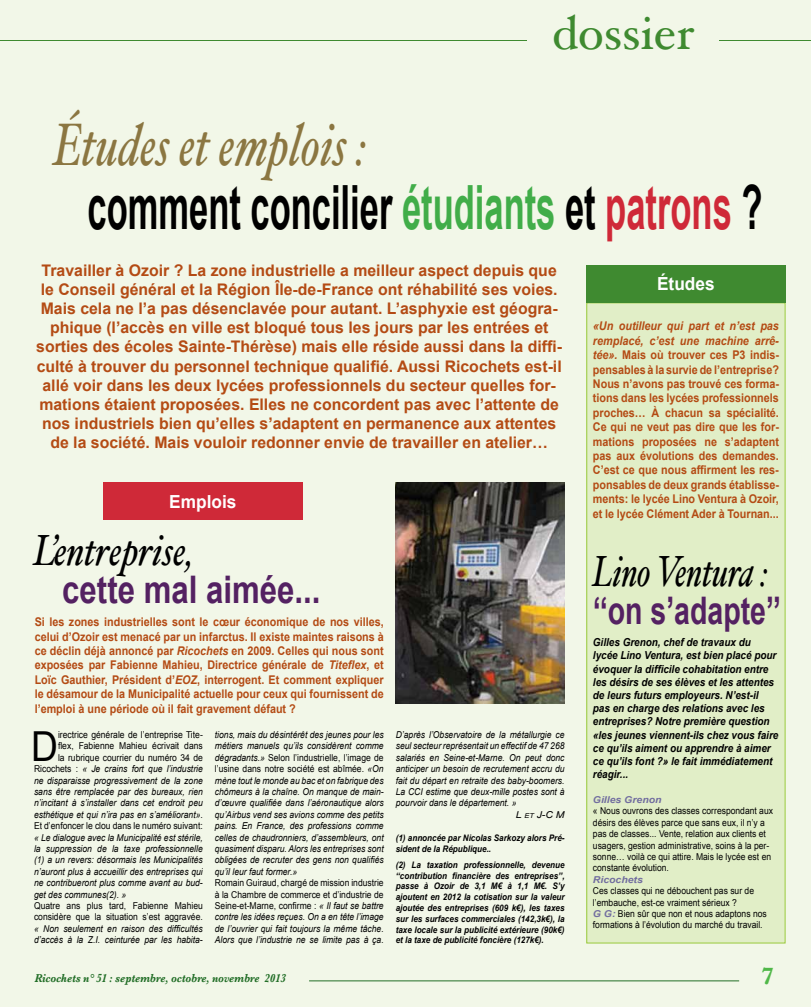
<style>
.page{position:relative;width:811px;height:1007px;background:#fff}
.page>*{position:absolute;margin:0;border:0;box-sizing:border-box;transform-origin:0 0}
.t1{font:700 61px "Arial";color:#000;scale:.57 1}
.t2{font:italic 60px "Hoefler Text";color:#8b7641;scale:.76 1}
.t3{font:48px "Hoefler Text";color:#3f8a30}
.t4{font:italic 43.6px "Hoefler Text";color:#000;scale:.83 1}
.t5{font:italic 43.6px "Hoefler Text";color:#000;scale:.74 1}
.t6{font:41.4px "Arial";color:#000;scale:.9 1}
.t7{font:700 38px "Arial";color:#542162;scale:.82 1}
.t8{font:700 38px "Arial";color:#542162;scale:.75 1}
.t9{font:700 24px "Baskerville";color:#50b848}
.t10{font:700 18px "Arial";color:#fff;scale:.96 1}
.t11{font:700 16px/19.2px "Arial";color:#b44b14;text-align:center}
.t12{font:700 12px/14.4px "Arial";color:#b44b14;text-align:justify;scale:.9 1}
.t13{font:italic 700 12px "Baskerville";color:#226e27;scale:.85 1}
.t14{font:italic 700 11px/13.2px "Arial";color:#000;scale:.9 1}
.t15{font:italic 9.5px/11.4px "Arial";color:#000;text-align:justify;scale:.9 1}
.t16{font:9.5px/11.4px "Arial";color:#000;scale:.9 1}
.t17{font:italic 700 9.5px "Arial";color:#716d9f;scale:1.1 1}
.t18{font:italic 9.5px "Arial";color:#000;scale:1.1 1}
.t19{font:italic 700 9px/10.8px "Arial";color:#000;scale:.9 1}
.s1{color:#41ad49}
.s2{color:#cf2938}
.s3{font-style:italic}
.s4{font-style:normal}
.s5{font-size:6.7px}
.s6{font-weight:700;font-style:italic;color:#716d9f}
</style>
<div class="page">
<div style="left:0;top:0;width:811px;height:1006px;background:#f2f7e8"></div>
<hr style="left:0;top:40px;width:811px;height:1px;background:#3f8a30">
<div style="left:527px;top:0;width:192px;height:49px;background:#f2f7e8"></div>
<hr style="left:309px;top:980px;width:430px;height:1px;background:#226e27">
<div style="left:587px;top:303px;width:198px;height:639px;background:#e1eec7"></div>
<div style="left:586px;top:302px;width:199px;height:641px;border:1px solid #9aca3c"></div>
<div style="left:586px;top:265px;width:199px;height:37px;background:#3f8a30"></div>
<img style="left:395px;top:483px;width:169px;height:220px">
<div style="left:103px;top:482px;width:199px;height:37px;background:#cf2938"></div>
<h3 class="t3" style="left:552px;top:4px;width:144px">dossier</h3>
<h2 class="t2" style="left:53px;top:109px;width:414px">Études et emplois :</h2>
<h1 class="t1" style="left:87px;top:167px;width:1185px">comment concilier <span class="s1">étudiants</span> et <span class="s2">patrons</span> ?</h1>
<p class="t11" style="left:36px;top:261px;width:527px">Travailler à Ozoir ? La zone industrielle a meilleur aspect depuis que le Conseil général et la Région Île-de-France ont réhabilité ses voies.<br>Mais cela ne l’a pas désenclavée pour autant. L’asphyxie est géogra&shy;phique (l’accès en ville est bloqué tous les jours par les entrées et sorties des écoles Sainte-Thérèse) mais elle réside aussi dans la diffi&shy;culté à trouver du personnel technique qualifié. Aussi Ricochets est-il allé voir dans les deux lycées professionnels du secteur quelles for&shy;mations étaient proposées. Elles ne concordent pas avec l’attente de nos industriels bien qu’elles s’adaptent en permanence aux attentes de la société. Mais vouloir redonner envie de travailler en atelier…</p>
<h3 class="t10" style="left:169px;top:489px;width:72px">Emplois</h3>
<h3 class="t4" style="left:34px;top:524px;width:194px">L’entreprise,</h3>
<h3 class="t7" style="left:62px;top:564px;width:316px">cette mal aimée...</h3>
<p class="t12" style="left:35px;top:615px;width:389px">Si les zones industrielles sont le cœur économique de nos villes, celui d’Ozoir est menacé par un infarctus. Il existe maintes raisons à ce déclin déjà annoncé par <span class="s3">Ricochets</span> en 2009. Celles qui nous sont exposées par Fabienne Mahieu, Directrice générale de <span class="s3">Titeflex</span>, et Loïc Gauthier, Président d’<span class="s3">EOZ</span>, interrogent. Et comment expliquer le désamour de la Municipalité actuelle pour ceux qui fournissent de l’emploi à une période où il fait gravement défaut ?</p>
<p class="t15" style="left:34px;top:728px;width:189px;text-align:right"><span class="s4">irectrice générale de l’entreprise Tite-<br>flex, Fabienne Mahieu écrivait dans<br>la rubrique courrier du numéro 34 de Ricochets :</span> « Je crains fort que l’industrie ne disparaisse progressivement de la zone sans être remplacée par des bureaux, rien n’incitant à s’installer dans cet endroit peu esthétique et qui n’ira pas en s’améliorant»<span class="s4">.<br>Et d’enfoncer le clou dans le numéro suivant:</span></p>
<p class="t15" style="left:34px;top:831px;width:189px">« Le dialogue avec la Municipalité est stérile, la suppression de la taxe professionnelle (1) a un revers: désormais les Municipalités n’auront plus à accueillir des entreprises qui ne contribueront plus comme avant au bud&shy;get des communes(2). »</p>
<p class="t16" style="left:34px;top:899px;width:189px">Quatre ans plus tard, Fabienne Mahieu considère que la situation s’est aggravée.</p>
<p class="t15" style="left:34px;top:922px;width:189px">« Non seulement en raison des difficultés d’accès à la Z.I. ceinturée par les habita-</p>
<h3 class="t6" style="left:31px;top:719px;width:31px">D</h3>
<p class="t15" style="left:215px;top:728px;width:189px">tions, mais du désintérêt des jeunes pour les métiers manuels qu’ils considèrent comme dégradants.» <span class="s4">Selon l’industrielle, l’image de l’usine dans notre société est abîmée.</span> «On mène tout le monde au bac et on fabrique des chômeurs à la chaîne. On manque de main&shy;d’œuvre qualifiée dans l’aéronautique alors qu’Airbus vend ses avions comme des petits pains. En France, des professions comme celles de chaudronniers, d’assembleurs, ont quasiment disparu. Alors les entreprises sont obligées de recruter des gens non qualifiés qu’il leur faut former.»</p>
<p class="t15" style="left:215px;top:877px;width:189px"><span class="s4">Romain Guiraud, chargé de mission industrie à la Chambre de commerce et d’industrie de Seine-et-Marne, confirme :</span> « Il faut se battre contre les idées reçues. On a en tête l’image de l’ouvrier qui fait toujours la même tâche.<br>Alors que l’industrie ne se limite pas à ça.</p>
<p class="t15" style="left:396px;top:728px;width:189px">D’après l’Observatoire de la métallurgie ce</p>
<p class="t15" style="left:396px;top:740px;width:189px">seul secteur représentait un effectif de 47 268</p>
<p class="t15" style="left:396px;top:751px;width:189px">salariés en Seine-et-Marne. On peut donc</p>
<p class="t15" style="left:396px;top:763px;width:189px">anticiper un besoin de recrutement accru du</p>
<p class="t15" style="left:396px;top:774px;width:189px">fait du départ en retraite des baby-boomers.</p>
<p class="t15" style="left:396px;top:785px;width:189px">La CCI estime que deux-mille postes sont à</p>
<p class="t15" style="left:396px;top:797px;width:136px">pourvoir dans le département. »</p>
<p class="t18" style="left:516px;top:808px;width:46px">L <span class="s5">et</span> J-C M</p>
<p class="t19" style="left:396px;top:832px;width:189px">(1) annoncée par Nicolas Sarkozy alors Pré&shy;sident de la République..</p>
<p class="t19" style="left:396px;top:859px;width:189px;text-align:justify">(2) La taxation professionnelle, devenue ‘‘contribution financière des entreprises’’, passe à Ozoir de 3,1 M€ à 1,1 M€. S’y ajoutent en 2012 la cotisation sur la valeur ajoutée des entreprises (609 k€), les taxes sur les surfaces commerciales (142,3k€), la taxe locale sur la publicité extérieure (90k€) et la taxe de publicité foncière (127k€).</p>
<h3 class="t10" style="left:657px;top:272px;width:62px">Études</h3>
<p class="t12" style="left:593px;top:319px;width:208px"><span class="s3">«Un outilleur qui part et n’est pas remplacé, c’est une machine arrê&shy;tée».</span> Mais où trouver ces P3 indis&shy;pensables à la survie de l’entreprise?<br>Nous n’avons pas trouvé ces forma&shy;tions dans les lycées professionnels proches… À chacun sa spécialité.<br>Ce qui ne veut pas dire que les for&shy;mations proposées ne s’adaptent pas aux évolutions des demandes.<br>C’est ce que nous affirment les res&shy;ponsables de deux grands établisse&shy;ments: le lycée Lino Ventura à Ozoir, et le lycée Clément Ader à Tournan...</p>
<h3 class="t5" style="left:593px;top:545px;width:238px">Lino Ventura :</h3>
<h3 class="t8" style="left:593px;top:585px;width:252px">‘‘on s’adapte’’</h3>
<p class="t14" style="left:593px;top:636px;width:208px">Gilles Grenon, chef de travaux du<br>lycée Lino Ventura, est bien placé pour évoquer la difficile cohabitation entre les désirs de ses élèves et les attentes de leurs futurs employeurs. N’est-il<br>pas en charge des relations avec les entreprises? Notre première question «les jeunes viennent-ils chez vous faire ce qu’ils aiment ou apprendre à aimer ce qu’ils font ?» le fait immédiatement réagir...</p>
<p class="t17" style="left:593px;top:793px;width:64px">Gilles Grenon</p>
<p class="t16" style="left:593px;top:805px;width:202px">« Nous ouvrons des classes correspondant aux désirs des élèves parce que sans eux, il n’y a pas de classes... Vente, relation aux clients et usagers, gestion administrative, soins à la per&shy;sonne… voilà ce qui attire. Mais le lycée est en constante évolution.</p>
<p class="t17" style="left:593px;top:872px;width:47px">Ricochets</p>
<p class="t16" style="left:593px;top:885px;width:195px">Ces classes qui ne débouchent pas sur de l’embauche, est-ce vraiment sérieux ?<br><span class="s6">G G:</span> Bien sûr que non et nous adaptons nos formations à l’évolution du marché du travail.</p>
<p class="t13" style="left:262px;top:970px;width:27px">2013</p>
<h3 class="t9" style="left:761px;top:961px;width:15px">7</h3>
<p class="t13" style="left:35px;top:970px;width:297px">Ricochets n° 51 : septembre, octobre, novembre 2013</p>
</div>
